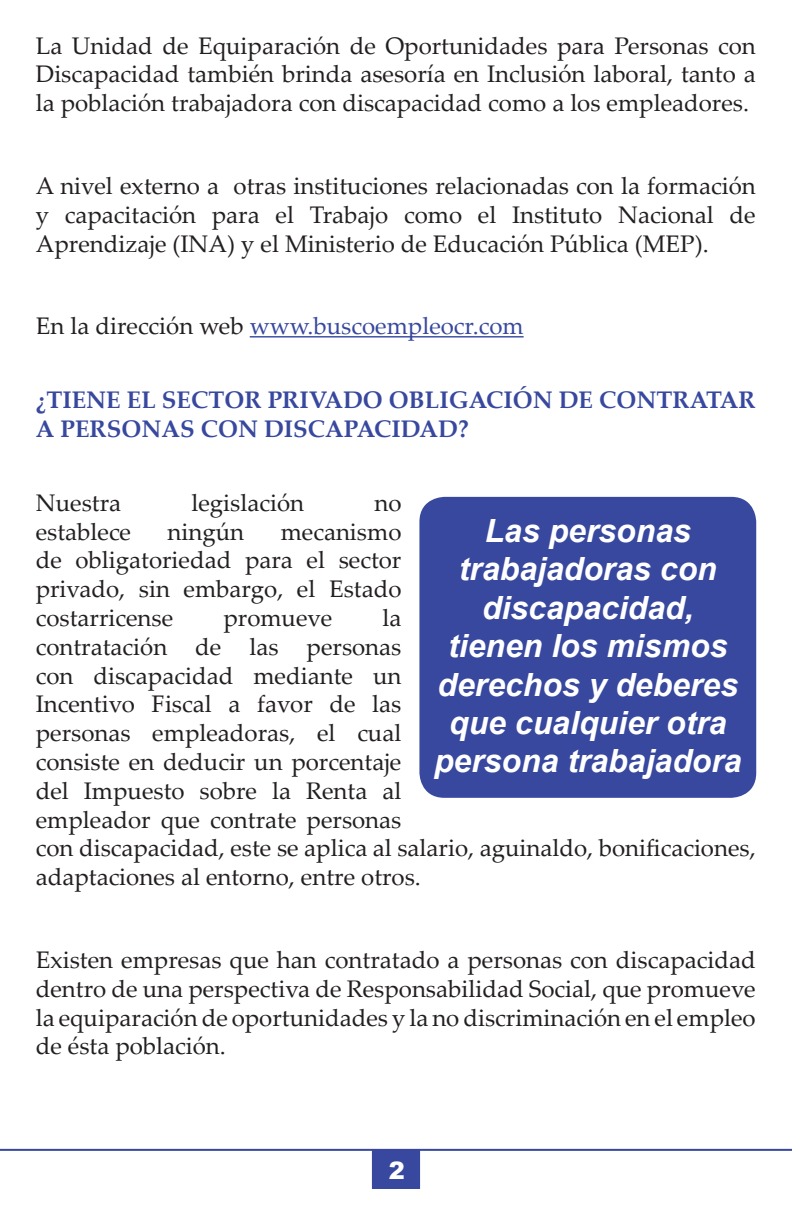
<style>
.page{position:relative;width:792px;height:1224px;background:#fff}
.page>*{position:absolute;margin:0;border:0;box-sizing:border-box;transform-origin:0 0}
.t1{font:italic 700 32px/38.4px "Arial";color:#fff;text-align:center}
.t2{font:24px/28.8px "Palatino Linotype";color:#231f20;text-align:justify}
.t3{font:700 24px/28.8px "Palatino Linotype";color:#37489e}
.t4{font:24px "Palatino Linotype";color:#37489e}
.t5{font:900 24px "Arial";color:#fff}
.s1{color:#231f20}
</style>
<div class="page">
<div style="left:372px;top:1150px;width:48px;height:39px;background:#37489e"></div>
<hr style="left:0;top:1149px;width:792px;height:2px;background:#37489e">
<hr style="left:250px;top:336px;width:274px;height:2px;background:#37489e">
<div style="left:420px;top:498px;width:335px;height:299px;background:#37489e;border-radius:24px"></div>
<div style="left:419px;top:497px;width:337px;height:301px;border:2px solid #37489e;border-radius:24px"></div>
<p class="t2" style="left:36px;top:30px;width:722px">La Unidad de Equiparación de Oportunidades para Personas con Discapacidad también brinda asesoría en Inclusión laboral, tanto a la población trabajadora con discapacidad como a los empleadores.</p>
<p class="t2" style="left:36px;top:170px;width:722px">A nivel externo a otras instituciones relacionadas con la formación y capacitación para el Trabajo como el Instituto Nacional de Aprendizaje (INA) y el Ministerio de Educación Pública (MEP).</p>
<p class="t4" style="left:36px;top:309px;width:489px"><span class="s1">En la dirección web</span> www.buscoempleocr.com</p>
<p class="t3" style="left:36px;top:385px;width:721px">¿TIENE EL SECTOR PRIVADO OBLIGACIÓN DE CONTRATAR<br>A PERSONAS CON DISCAPACIDAD?</p>
<p class="t2" style="left:36px;top:487px;width:87px">Nuestra</p>
<p class="t2" style="left:191px;top:487px;width:114px">legislación</p>
<p class="t2" style="left:374px;top:487px;width:29px">no</p>
<p class="t2" style="left:36px;top:516px;width:97px">establece</p>
<p class="t2" style="left:168px;top:516px;width:78px">ningún</p>
<h1 class="t1" style="left:434px;top:513px;width:309px">Las personas trabajadoras con discapacidad, tienen los mismos derechos y deberes que cualquier otra persona trabajadora</h1>
<p class="t2" style="left:36px;top:516px;width:367px;text-indent:245px">mecanismo de obligatoriedad para el sector privado, sin embargo, el Estado costarricense</p>
<p class="t2" style="left:36px;top:602px;width:721px;text-align:left;text-indent:347px">la<br>contratación de las personas<br>con discapacidad mediante un<br>Incentivo Fiscal a favor de las<br>personas empleadoras, el cual<br>consiste en deducir un porcentaje<br>del Impuesto sobre la Renta al<br>empleador que contrate personas<br>con discapacidad, este se aplica al salario, aguinaldo, bonificaciones, adaptaciones al entorno, entre otros.</p>
<p class="t2" style="left:223px;top:602px;width:110px">promueve</p>
<p class="t2" style="left:36px;top:944px;width:722px">Existen empresas que han contratado a personas con discapacidad dentro de una perspectiva de Responsabilidad Social, que promueve la equiparación de oportunidades y la no discriminación en el empleo de ésta población.</p>
<p class="t5" style="left:389px;top:1153px;width:18px">2</p>
</div>
